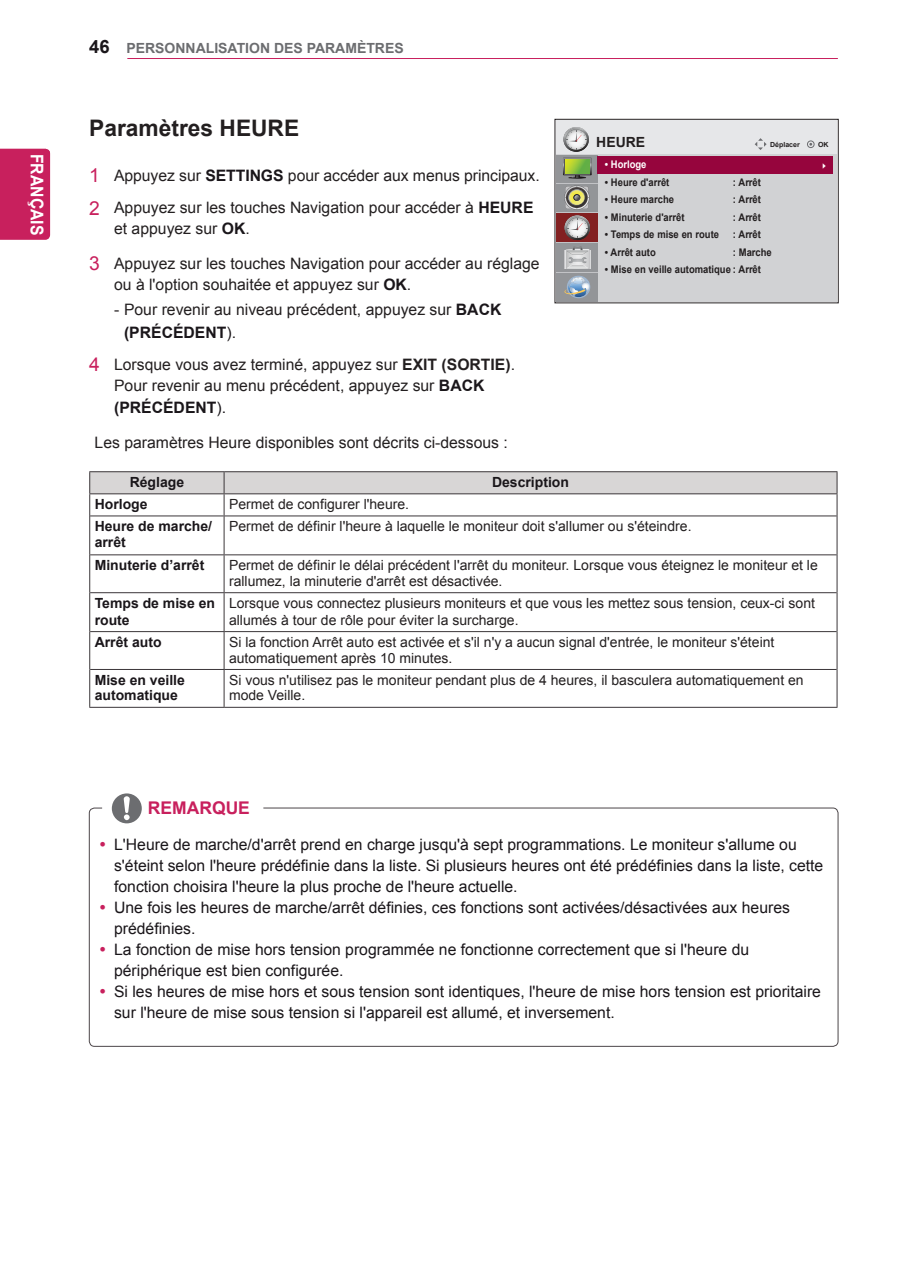
<style>
.page{position:relative;width:903px;height:1275px;background:#fff}
.page>*{position:absolute;margin:0;border:0;box-sizing:border-box;transform-origin:0 0}
.Title-2{font:700 22.75px "Arial";color:#231f20}
.t1{font:700 21px "Arial";color:#fff}
.t2{font:700 18.38px "Arial";color:#1a161a}
.t3{font:700 17.5px "Arial";color:#fff;scale:.9 1}
.Title-note{font:700 17.5px "Arial";color:#c8205d}
.Body-Bullet{font:15.75px/21px "Arial";color:#1a161a}
._1-Body{font:15.75px/21px "Arial";color:#231f20}
._1-Body-3{font:15.75px/22.8px "Arial";color:#231f20}
._1-Body-2{font:700 15.75px "Arial";color:#1a161a}
.Body{font:14px/15.8px "Arial";color:#231f20}
.Body-2{font:700 14px/15.8px "Arial";color:#1a161a}
.t4{font:700 14px "Arial";color:#6c6d70}
.Body-Bold-Center{font:700 14px "Arial";color:#1a161a}
.body_main{font:700 14px "Arial";color:#231f20}
.OSD_source_menu_6pt{font:700 10.5px "Arial";color:#231f20;scale:.9 1}
.OSD_source_menu_6pt-2{font:700 10.5px "Arial";letter-spacing:-.005em;color:#fff;scale:.9 1}
.OSD_selete_white_6pt{font:10.5px "LG Display Eng";color:#fff}
.body_main-2{font:700 7px "Arial";color:#231f20}
.s1{font-size:19.25px;color:#c8205d}
.s2{font-weight:700;color:#1a161a}
.s3{color:#1a161a}
.s4{font-weight:700}
.s5{font-weight:400}
</style>
<div class="page">
<hr style="left:127px;top:58px;width:711px;height:1px;background:#c8205d">
<div style="left:0;top:149px;width:50px;height:91px;background:#c8205d"></div>
<div style="left:556px;top:120px;width:281px;height:35px;background:#e6e7e9"></div>
<div style="left:556px;top:155px;width:281px;height:147px;background:#d1d2d4"></div>
<svg style="left:755px;top:138px;width:11px;height:12px"></svg>
<div style="left:807px;top:141px;width:7px;height:7px;border:1px solid #6c6d70;border-radius:50%"></div>
<div style="left:556px;top:155px;width:41px;height:146px;background:#939598"></div>
<div style="left:556px;top:213px;width:41px;height:30px;background:#822021"></div>
<hr style="left:556px;top:183px;width:41px;height:1px;background:#c2c3c6">
<hr style="left:556px;top:213px;width:41px;height:1px;background:#c2c3c6">
<hr style="left:556px;top:242px;width:41px;height:1px;background:#c2c3c6">
<hr style="left:556px;top:272px;width:41px;height:1px;background:#c2c3c6">
<svg style="left:563px;top:158px;width:29px;height:21px"></svg>
<svg style="left:564px;top:159px;width:26px;height:15px"></svg>
<svg style="left:565px;top:159px;width:24px;height:15px"></svg>
<svg style="left:564px;top:246px;width:26px;height:23px"></svg>
<div style="left:564px;top:185px;width:25px;height:25px;background:#848487;border-radius:12px"></div>
<svg style="left:565px;top:186px;width:24px;height:23px"></svg>
<svg style="left:564px;top:215px;width:26px;height:25px"></svg>
<svg style="left:565px;top:216px;width:25px;height:24px"></svg>
<svg style="left:567px;top:218px;width:21px;height:20px"></svg>
<svg style="left:567px;top:218px;width:20px;height:19px"></svg>
<svg style="left:564px;top:276px;width:27px;height:22px"></svg>
<svg style="left:563px;top:127px;width:26px;height:25px"></svg>
<svg style="left:566px;top:130px;width:21px;height:20px"></svg>
<svg style="left:566px;top:130px;width:20px;height:19px"></svg>
<div style="left:597px;top:157px;width:236px;height:17px;background:#96053d"></div>
<hr style="left:89px;top:471px;width:135px;height:1px;background:#3b3639">
<hr style="left:224px;top:471px;width:613px;height:1px;background:#3b3639">
<svg style="left:89px;top:472px;width:748px;height:44px"></svg>
<hr style="left:89px;top:516px;width:1px;height:39px;background:#3b3639">
<hr style="left:224px;top:516px;width:1px;height:38px;background:#3b3639">
<hr style="left:836px;top:516px;width:1px;height:39px;background:#3b3639">
<hr style="left:89px;top:555px;width:1px;height:38px;background:#3b3639">
<hr style="left:224px;top:555px;width:1px;height:37px;background:#3b3639">
<hr style="left:836px;top:555px;width:1px;height:38px;background:#3b3639">
<hr style="left:89px;top:593px;width:1px;height:39px;background:#3b3639">
<hr style="left:224px;top:593px;width:1px;height:38px;background:#3b3639">
<hr style="left:836px;top:593px;width:1px;height:39px;background:#3b3639">
<hr style="left:89px;top:632px;width:1px;height:37px;background:#3b3639">
<hr style="left:224px;top:632px;width:1px;height:37px;background:#3b3639">
<hr style="left:836px;top:632px;width:1px;height:37px;background:#3b3639">
<hr style="left:89px;top:669px;width:1px;height:38px;background:#3b3639">
<hr style="left:224px;top:670px;width:1px;height:37px;background:#3b3639">
<hr style="left:836px;top:669px;width:1px;height:38px;background:#3b3639">
<hr style="left:90px;top:554px;width:134px;height:1px;background:#3b3639">
<hr style="left:224px;top:554px;width:612px;height:1px;background:#3b3639">
<hr style="left:90px;top:592px;width:134px;height:1px;background:#3b3639">
<hr style="left:90px;top:631px;width:134px;height:1px;background:#3b3639">
<hr style="left:89px;top:707px;width:135px;height:1px;background:#3b3639">
<hr style="left:224px;top:592px;width:612px;height:1px;background:#3b3639">
<hr style="left:224px;top:631px;width:612px;height:1px;background:#3b3639">
<hr style="left:224px;top:707px;width:613px;height:1px;background:#3b3639">
<hr style="left:90px;top:669px;width:134px;height:1px;background:#3b3639">
<hr style="left:224px;top:669px;width:612px;height:1px;background:#3b3639">
<svg style="left:112px;top:793px;width:30px;height:30px"></svg>
<div style="left:89px;top:808px;width:749px;height:239px;border:1px solid #4c4649;border-radius:5px"></div>
<p class="t3" style="left:49px;top:154px;width:92px;rotate:90deg">FRANÇAIS</p>
<h2 class="t1" style="left:50px;top:173px;width:45px;rotate:90deg">FRA</h2>
<p class="t2" style="left:89px;top:35px;width:22px">46</p>
<p class="t4" style="left:126px;top:39px;width:279px">PERSONNALISATION DES PARAMÈTRES</p>
<p class="Title-2" style="left:89px;top:113px;width:211px">Paramètres HEURE</p>
<p class="_1-Body" style="left:89px;top:165px;width:452px"><span class="s1">1</span> Appuyez sur <span class="s2">SETTINGS</span> pour accéder aux menus principaux.</p>
<p class="_1-Body" style="left:114px;top:197px;width:421px;text-indent:-25px"><span class="s1">2</span> Appuyez sur les touches Navigation pour accéder à <span class="s2">HEURE </span>et appuyez sur <span class="s2">OK</span>.</p>
<p class="_1-Body" style="left:114px;top:253px;width:427px;text-indent:-25px"><span class="s1">3</span> Appuyez sur les touches Navigation pour accéder au réglage ou à l'option souhaitée et appuyez sur <span class="s2">OK</span>.</p>
<p class="_1-Body-3" style="left:124px;top:298px;width:379px;text-indent:-10px">- Pour revenir au niveau précédent, appuyez sur <span class="s2">BACK (PRÉCÉDENT</span><span class="s3">)</span>.</p>
<p class="_1-Body" style="left:89px;top:354px;width:427px;text-align:center"><span class="s1">4</span> Lorsque vous avez terminé, appuyez sur <span class="s4">EXIT (SORTIE)</span>.<br>Pour revenir au menu précédent, appuyez sur <span class="s2">BACK</span></p>
<p class="_1-Body-2" style="left:114px;top:398px;width:114px">(PRÉCÉDENT<span class="s5">).</span></p>
<p class="_1-Body" style="left:95px;top:432px;width:415px">Les paramètres Heure disponibles sont décrits ci-dessous :</p>
<p class="body_main" style="left:596px;top:133px;width:50px">HEURE</p>
<p class="body_main-2" style="left:770px;top:140px;width:31px">Déplacer</p>
<p class="body_main-2" style="left:818px;top:140px;width:12px">OK</p>
<p class="OSD_source_menu_6pt-2" style="left:605px;top:158px;width:48px">• Horloge</p>
<p class="OSD_selete_white_6pt" style="left:822px;top:158px;width:7px">ꔋ</p>
<p class="OSD_source_menu_6pt" style="left:605px;top:175px;width:73px">• Heure d'arrêt</p>
<p class="OSD_source_menu_6pt" style="left:733px;top:175px;width:33px">: Arrêt</p>
<p class="OSD_source_menu_6pt" style="left:605px;top:193px;width:78px">• Heure marche</p>
<p class="OSD_source_menu_6pt" style="left:733px;top:193px;width:33px">: Arrêt</p>
<p class="OSD_source_menu_6pt" style="left:605px;top:210px;width:90px">• Minuterie d'arrêt</p>
<p class="OSD_source_menu_6pt" style="left:733px;top:210px;width:33px">: Arrêt</p>
<p class="OSD_source_menu_6pt" style="left:605px;top:228px;width:128px">• Temps de mise en route</p>
<p class="OSD_source_menu_6pt" style="left:733px;top:228px;width:33px">: Arrêt</p>
<p class="OSD_source_menu_6pt" style="left:605px;top:245px;width:58px">• Arrêt auto</p>
<p class="OSD_source_menu_6pt" style="left:733px;top:245px;width:45px">: Marche</p>
<p class="OSD_source_menu_6pt" style="left:605px;top:263px;width:175px">• Mise en veille automatique : Arrêt</p>
<p class="Body-Bold-Center" style="left:130px;top:473px;width:56px">Réglage</p>
<p class="Body-Bold-Center" style="left:492px;top:473px;width:79px">Description</p>
<p class="Body-2" style="left:95px;top:497px;width:54px">Horloge</p>
<p class="Body" style="left:229px;top:496px;width:182px">Permet de configurer l'heure.</p>
<p class="Body-2" style="left:95px;top:519px;width:119px">Heure de marche/ arrêt</p>
<p class="Body" style="left:229px;top:518px;width:464px">Permet de définir l'heure à laquelle le moniteur doit s'allumer ou s'éteindre.</p>
<p class="Body-2" style="left:95px;top:558px;width:111px">Minuterie d’arrêt</p>
<p class="Body" style="left:229px;top:557px;width:590px">Permet de définir le délai précédent l'arrêt du moniteur. Lorsque vous éteignez le moniteur et le</p>
<p class="Body" style="left:229px;top:573px;width:275px">rallumez, la minuterie d'arrêt est désactivée.</p>
<p class="Body-2" style="left:95px;top:595px;width:122px;line-height:16.8px">Temps de mise en route</p>
<p class="Body" style="left:229px;top:595px;width:587px;line-height:16.8px">Lorsque vous connectez plusieurs moniteurs et que vous les mettez sous tension, ceux-ci sont allumés à tour de rôle pour éviter la surcharge.</p>
<p class="Body-2" style="left:95px;top:634px;width:68px">Arrêt auto</p>
<p class="Body" style="left:229px;top:634px;width:547px">Si la fonction Arrêt auto est activée et s'il n'y a aucun signal d'entrée, le moniteur s'éteint automatiquement après 10 minutes.</p>
<p class="Body-2" style="left:95px;top:672px;width:92px">Mise en veille automatique</p>
<p class="Body" style="left:229px;top:672px;width:576px">Si vous n'utilisez pas le moniteur pendant plus de 4 heures, il basculera automatiquement en mode Veille.</p>
<p class="Title-note" style="left:148px;top:797px;width:104px">REMARQUE</p>
<p class="Body-Bullet" style="left:114px;top:834px;width:711px">L'Heure de marche/d'arrêt prend en charge jusqu'à sept programmations. Le moniteur s'allume ou s'éteint selon l'heure prédéfinie dans la liste. Si plusieurs heures ont été prédéfinies dans la liste, cette fonction choisira l'heure la plus proche de l'heure actuelle.</p>
<p class="Body-Bullet" style="left:114px;top:897px;width:677px">Une fois les heures de marche/arrêt définies, ces fonctions sont activées/désactivées aux heures prédéfinies.</p>
<p class="Body-Bullet" style="left:114px;top:939px;width:637px">La fonction de mise hors tension programmée ne fonctionne correctement que si l'heure du périphérique est bien configurée.</p>
<p class="Body-Bullet" style="left:114px;top:981px;width:708px">Si les heures de mise hors et sous tension sont identiques, l'heure de mise hors tension est prioritaire sur l'heure de mise sous tension si l'appareil est allumé, et inversement.</p>
</div>
